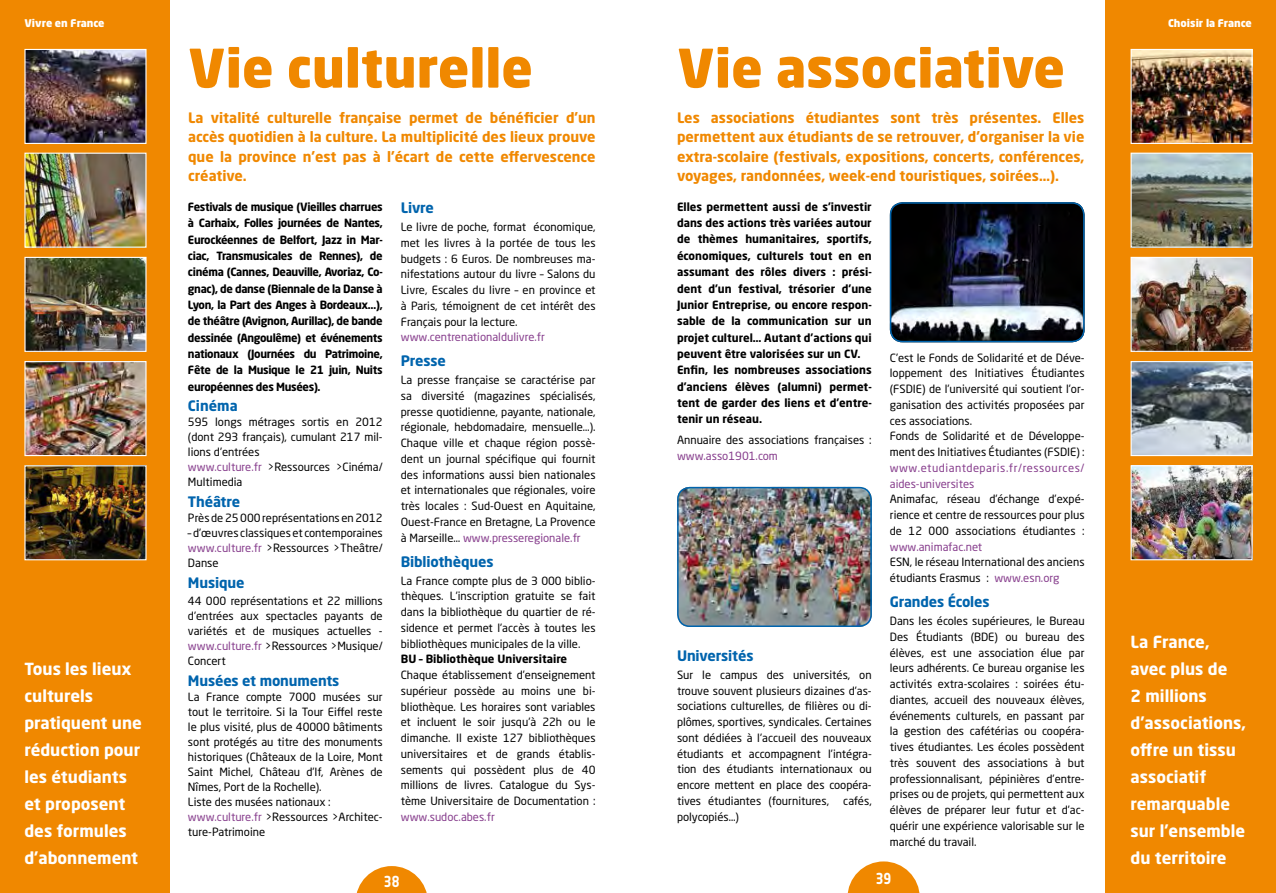
<style>
.page{position:relative;width:1276px;height:893px;background:#fff}
.page>*{position:absolute;margin:0;border:0;box-sizing:border-box;transform-origin:0 0}
.t1{font:900 52.5px "Neo Sans Pro";color:#f08800}
.t2{font:700 16.5px/27px "Neo Sans Pro";color:#fff}
.t3{font:700 15px "Neo Sans Pro";color:#fff;scale:.8 1}
.t4{font:700 14.25px/19.5px "Neo Sans Pro";color:#f08800;text-align:justify}
.t5{font:700 14.25px "Neo Sans Pro";letter-spacing:-.01em;color:#0064ad}
.t6{font:11.25px/15.8px "Neo Sans Pro";color:#000;text-align:justify}
.t7{font:700 11.25px/16.4px "Neo Sans Pro";color:#000;text-align:justify}
.t8{font:11.25px "Neo Sans Pro";color:#873e8d}
.t9{font:11.25px/15.8px "Neo Sans Pro";letter-spacing:.045em;color:#873e8d}
.t10{font:900 10.5px "Neo Sans Pro";color:#fff}
.s1{color:#873e8d}
</style>
<div class="page">
<div style="left:0;top:0;width:170px;height:893px;background:#f08800"></div>
<img style="left:26px;top:467px;width:119px;height:91px">
<div style="left:24px;top:465px;width:123px;height:95px;border:1px solid #fff"></div>
<img style="left:26px;top:363px;width:119px;height:91px">
<div style="left:24px;top:361px;width:123px;height:95px;border:1px solid #fff"></div>
<img style="left:26px;top:259px;width:119px;height:91px">
<div style="left:24px;top:257px;width:123px;height:95px;border:1px solid #fff"></div>
<img style="left:26px;top:155px;width:119px;height:91px">
<div style="left:24px;top:153px;width:123px;height:95px;border:1px solid #fff"></div>
<img style="left:26px;top:51px;width:119px;height:91px">
<div style="left:24px;top:49px;width:123px;height:95px;border:1px solid #fff"></div>
<svg style="left:356px;top:866px;width:71px;height:27px"></svg>
<svg style="left:847px;top:861px;width:72px;height:32px"></svg>
<div style="left:1106px;top:0;width:170px;height:893px;background:#f08800"></div>
<img style="left:1132px;top:467px;width:118px;height:91px">
<div style="left:1130px;top:465px;width:122px;height:95px;border:1px solid #fff"></div>
<img style="left:1132px;top:363px;width:118px;height:91px">
<div style="left:1130px;top:361px;width:122px;height:95px;border:1px solid #fff"></div>
<img style="left:1132px;top:259px;width:118px;height:91px">
<div style="left:1130px;top:257px;width:122px;height:95px;border:1px solid #fff"></div>
<img style="left:1132px;top:155px;width:118px;height:91px">
<div style="left:1130px;top:153px;width:122px;height:95px;border:1px solid #fff"></div>
<img style="left:1132px;top:51px;width:118px;height:91px">
<div style="left:1130px;top:49px;width:122px;height:95px;border:1px solid #fff"></div>
<img style="left:677px;top:487px;width:195px;height:140px">
<div style="left:677px;top:487px;width:195px;height:140px;border:2px solid #0064ad;border-radius:12px"></div>
<img style="left:890px;top:202px;width:194px;height:140px">
<div style="left:890px;top:202px;width:194px;height:140px;border:2px solid #0064ad;border-radius:12px"></div>
<p class="t10" style="left:24px;top:16px;width:82px">Vivre en France</p>
<h2 class="t2" style="left:24px;top:654px;width:119px">Tous les lieux culturels pratiquent une réduction pour les étudiants et proposent des formules d’abonnement</h2>
<h1 class="t1" style="left:188px;top:34px;width:346px">Vie culturelle</h1>
<h1 class="t1" style="left:677px;top:34px;width:389px">Vie associative</h1>
<p class="t4" style="left:188px;top:107px;width:409px">La vitalité culturelle française permet de bénéficier d’un accès quotidien à la culture. La multiplicité des lieux prouve que la province n’est pas à l’écart de cette effervescence créative.</p>
<p class="t4" style="left:677px;top:107px;width:409px">Les associations étudiantes sont très présentes. Elles permettent aux étudiants de se retrouver, d’organiser la vie extra-scolaire (festivals, expositions, concerts, conférences, voyages, randonnées, week-end touristiques, soirées…).</p>
<p class="t7" style="left:188px;top:198px;width:196px">Festivals de musique (Vieilles charrues à Carhaix, Folles journées de Nantes, Eurockéennes de Belfort, Jazz in Mar&shy;ciac, Transmusicales de Rennes), de cinéma (Cannes, Deauville, Avoriaz, Co&shy;gnac), de danse (Biennale de la Danse à Lyon, la Part des Anges à Bordeaux…), de théâtre (Avignon, Aurillac), de bande dessinée (Angoulême) et événements nationaux (Journées du Patrimoine, Fête de la Musique le 21 juin, Nuits européennes des Musées).</p>
<p class="t5" style="left:188px;top:397px;width:51px">Cinéma</p>
<p class="t6" style="left:188px;top:415px;width:196px;line-height:15px;text-align:left">595 longs métrages sortis en 2012 (dont 293 français), cumulant 217 mil&shy;lions d’entrées<br><span class="s1">www.culture.fr</span> &gt;Ressources &gt;Cinéma/<br>Multimedia</p>
<p class="t5" style="left:188px;top:493px;width:54px">Théâtre</p>
<p class="t6" style="left:188px;top:510px;width:196px">Près de 25 000 représentations en 2012</p>
<p class="t6" style="left:188px;top:525px;width:196px;line-height:15px">– d’œuvres classiques et contemporaines <span class="s1">www.culture.fr</span> &gt;Ressources &gt;Theâtre/ Danse</p>
<p class="t5" style="left:188px;top:573px;width:58px">Musique</p>
<p class="t6" style="left:188px;top:593px;width:196px;line-height:15px">44 000 représentations et 22 millions d’entrées aux spectacles payants de variétés et de musiques actuelles - <span class="s1">www.culture.fr</span> &gt;Ressources &gt;Musique/ Concert</p>
<p class="t5" style="left:188px;top:671px;width:153px">Musées et monuments</p>
<p class="t6" style="left:188px;top:689px;width:196px;line-height:15px;text-align:left">La France compte 7000 musées sur tout le territoire. Si la Tour Eiffel reste le plus visité, plus de 40000 bâtiments sont protégés au titre des monuments historiques (Châteaux de la Loire, Mont Saint Michel, Château d’If, Arènes de Nîmes, Port de la Rochelle).<br>Liste des musées nationaux : <span class="s1">www.culture.fr</span> &gt;Ressources &gt;Architec&shy;ture-Patrimoine</p>
<p class="t5" style="left:401px;top:199px;width:35px">Livre</p>
<p class="t6" style="left:401px;top:219px;width:196px">Le livre de poche, format économique, met les livres à la portée de tous les budgets : 6 Euros. De nombreuses ma&shy;nifestations autour du livre – Salons du Livre, Escales du livre – en province et à Paris, témoignent de cet intérêt des Français pour la lecture.</p>
<p class="t8" style="left:401px;top:330px;width:146px">www.centrenationaldulivre.fr</p>
<p class="t5" style="left:401px;top:352px;width:47px">Presse</p>
<p class="t6" style="left:401px;top:372px;width:196px">La presse française se caractérise par sa diversité (magazines spécialisés, presse quotidienne, payante, nationale, régionale, hebdomadaire, mensuelle…).<br>Chaque ville et chaque région possè&shy;dent un journal spécifique qui fournit des informations aussi bien nationales et internationales que régionales, voire très locales : Sud-Ouest en Aquitaine, Ouest-France en Bretagne, La Provence à Marseille… <span class="s1">www.presseregionale.fr</span></p>
<p class="t5" style="left:401px;top:552px;width:94px">Bibliothèques</p>
<p class="t6" style="left:401px;top:572px;width:196px">La France compte plus de 3 000 biblio&shy;thèques. L’inscription gratuite se fait dans la bibliothèque du quartier de ré&shy;sidence et permet l’accès à toutes les bibliothèques municipales de la ville.</p>
<p class="t7" style="left:401px;top:651px;width:168px">BU – Bibliothèque Universitaire</p>
<p class="t6" style="left:401px;top:667px;width:196px">Chaque établissement d’enseignement supérieur possède au moins une bi&shy;bliothèque. Les horaires sont variables et incluent le soir jusqu’à 22h ou le dimanche. Il existe 127 bibliothèques universitaires et de grands établis&shy;sements qui possèdent plus de 40 millions de livres. Catalogue du Sys&shy;tème Universitaire de Documentation :</p>
<p class="t8" style="left:401px;top:810px;width:95px">www.sudoc.abes.fr</p>
<h3 class="t3" style="left:384px;top:871px;width:21px">38</h3>
<p class="t7" style="left:677px;top:198px;width:196px;text-align:left">Elles permettent aussi de s’investir dans des actions très variées autour de thèmes humanitaires, sportifs, économiques, culturels tout en en assumant des rôles divers : prési&shy;dent d’un festival, trésorier d’une Junior Entreprise, ou encore respon&shy;sable de la communication sur un projet culturel… Autant d’actions qui peuvent être valorisées sur un CV.<br>Enfin, les nombreuses associations d’anciens élèves (alumni) permet&shy;tent de garder des liens et d’entre&shy;tenir un réseau.</p>
<p class="t6" style="left:677px;top:432px;width:196px">Annuaire des associations françaises :</p>
<p class="t8" style="left:677px;top:449px;width:102px">www.asso1901.com</p>
<p class="t5" style="left:677px;top:646px;width:78px">Universités</p>
<p class="t6" style="left:677px;top:667px;width:196px">Sur le campus des universités, on trouve souvent plusieurs dizaines d’as&shy;sociations culturelles, de filières ou di&shy;plômes, sportives, syndicales. Certaines sont dédiées à l’accueil des nouveaux étudiants et accompagnent l’intégra&shy;tion des étudiants internationaux ou encore mettent en place des coopéra&shy;tives étudiantes (fournitures,</p>
<p class="t6" style="left:843px;top:793px;width:30px">cafés,</p>
<p class="t6" style="left:677px;top:808px;width:63px">polycopiés…)</p>
<p class="t6" style="left:890px;top:349px;width:196px;text-align:left">C’est le Fonds de Solidarité et de Déve&shy;loppement des Initiatives Étudiantes (FSDIE) de l’université qui soutient l’or&shy;ganisation des activités proposées par ces associations.<br>Fonds de Solidarité et de Développe&shy;ment des Initiatives Étudiantes (FSDIE) :</p>
<p class="t9" style="left:890px;top:460px;width:196px">www.etudiantdeparis.fr/ressources/ aides-universites</p>
<p class="t6" style="left:890px;top:491px;width:196px">Animafac, réseau d’échange d’expé&shy;rience et centre de ressources pour plus de 12 000 associations étudiantes :</p>
<p class="t8" style="left:890px;top:540px;width:94px">www.animafac.net</p>
<p class="t6" style="left:890px;top:554px;width:196px">ESN, le réseau International des anciens étudiants Erasmus : <span class="s1">www.esn.org</span></p>
<p class="t5" style="left:890px;top:593px;width:101px">Grandes Écoles</p>
<p class="t6" style="left:890px;top:613px;width:196px">Dans les écoles supérieures, le Bureau Des Étudiants (BDE) ou bureau des élèves, est une association élue par leurs adhérents. Ce bureau organise les activités extra-scolaires : soirées étu&shy;diantes, accueil des nouveaux élèves, événements culturels, en passant par la gestion des cafétérias ou coopéra&shy;tives étudiantes. Les écoles possèdent très souvent des associations à but professionnalisant, pépinières d’entre&shy;prises ou de projets, qui permettent aux élèves de préparer leur futur et d’ac&shy;quérir une expérience valorisable sur le marché du travail.</p>
<h3 class="t3" style="left:876px;top:869px;width:21px">39</h3>
<p class="t10" style="left:1168px;top:16px;width:85px">Choisir la France</p>
<h2 class="t2" style="left:1130px;top:627px;width:117px">La France, avec plus de<br>2 millions d’associations, offre un tissu associatif remarquable sur l’ensemble du territoire</h2>
</div>
